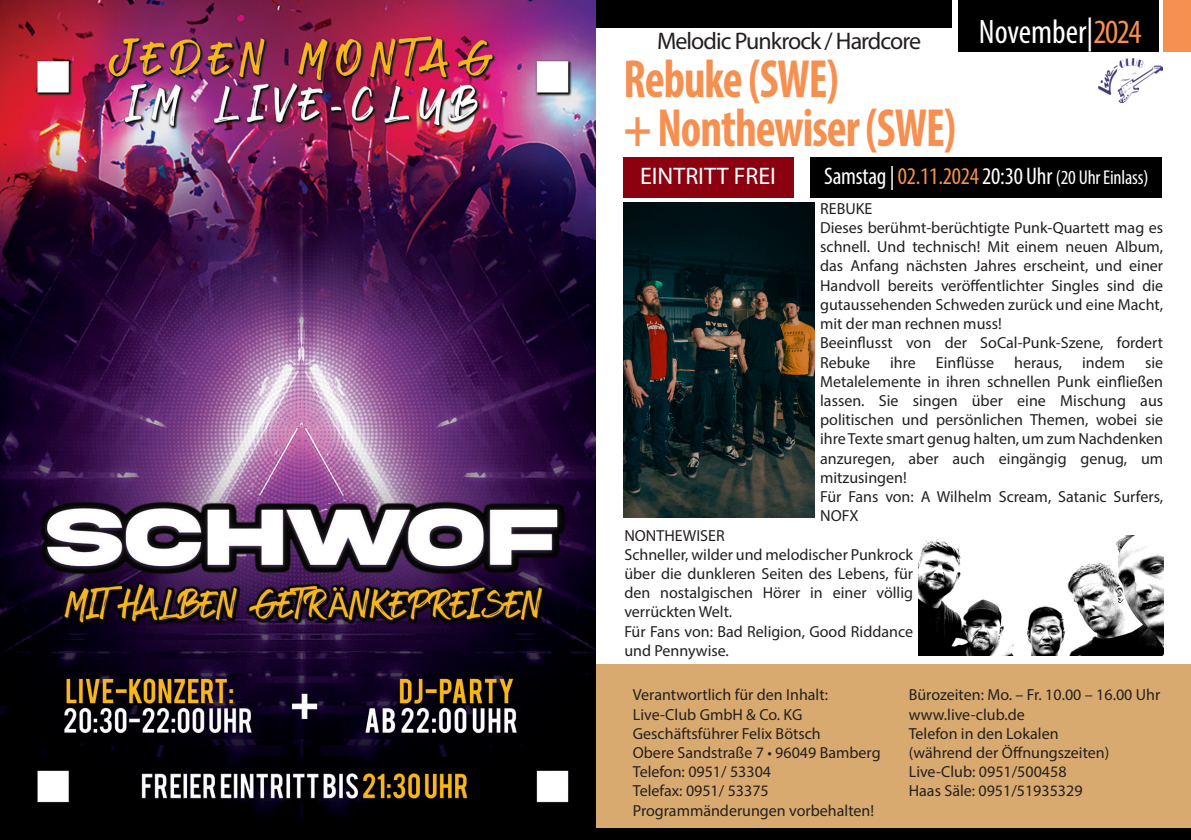
<style>
.page{position:relative;width:1191px;height:840px;background:#fff}
.page>*{position:absolute;margin:0;border:0;box-sizing:border-box;transform-origin:0 0}
.t1{font:700 condensed 54px/48px "Myriad Pro";letter-spacing:-.02em;color:#f69050;scale:.88 1}
.t2{font:condensed 34px "Myriad Pro";letter-spacing:-.005em;color:#fff}
.t3{font:condensed 24px "Myriad Pro";letter-spacing:-.01em;color:#fff}
.t4{font:24px "Myriad Pro";letter-spacing:-.04em;color:#231f20}
.t5{font:24px "Myriad Pro";color:#fff}
.t6{font:16px/19.2px "Myriad Pro";color:#231f20}
.s1{color:#f69050}
.s2{font-size:20px}
</style>
<div class="page">
<div style="left:0;top:827px;width:1191px;height:12px;background:#000"></div>
<div style="left:595px;top:0;width:356px;height:27px;background:#000"></div>
<div style="left:958px;top:0;width:200px;height:51px;background:#000"></div>
<div style="left:1163px;top:0;width:28px;height:51px;background:#f69050"></div>
<img style="left:0;top:0;width:595px;height:827px">
<div style="left:597px;top:663px;width:594px;height:164px;background:#d9aa6f"></div>
<img style="left:1099px;top:58px;width:63px;height:44px">
<div style="left:810px;top:157px;width:351px;height:40px;background:#000"></div>
<div style="left:623px;top:157px;width:170px;height:40px;background:#8b0110"></div>
<img style="left:623px;top:202px;width:191px;height:315px">
<img style="left:918px;top:535px;width:245px;height:120px">
<h3 class="t4" style="left:657px;top:26px;width:265px">Melodic Punkrock / Hardcore</h3>
<h2 class="t2" style="left:979px;top:11px;width:164px">November|<span class="s1">2024</span></h2>
<h1 class="t1" style="left:623px;top:54px;width:379px">Rebuke (SWE)<br>+ Nonthewiser (SWE)</h1>
<h3 class="t5" style="left:640px;top:161px;width:137px">EINTRITT FREI</h3>
<h3 class="t3" style="left:824px;top:162px;width:326px">Samstag|<span class="s1">02.11.2024</span>20:30 Uhr <span class="s2">(20 Uhr Einlass)</span></h3>
<p class="t6" style="left:820px;top:198px;width:344px">REBUKE<br>Dieses berühmt-berüchtigte Punk-Quartett mag es schnell. Und technisch! Mit einem neuen Album, das Anfang nächsten Jahres erscheint, und einer Handvoll bereits veröffentlichter Singles sind die gutaussehenden Schweden zurück und eine Macht, mit der man rechnen muss!<br>Beeinflusst von der SoCal-Punk-Szene, fordert Rebuke ihre Einflüsse heraus, indem sie Metalelemente in ihren schnellen Punk einfließen lassen. Sie singen über eine Mischung aus politischen und persönlichen Themen, wobei sie ihre Texte smart genug halten, um zum Nachdenken anzuregen, aber auch eingängig genug, um mitzusingen!<br>Für Fans von: A Wilhelm Scream, Satanic Surfers, NOFX</p>
<p class="t6" style="left:624px;top:525px;width:290px">NONTHEWISER<br>Schneller, wilder und melodischer Punkrock über die dunkleren Seiten des Lebens, für den nostalgischen Hörer in einer völlig verrückten Welt.<br>Für Fans von: Bad Religion, Good Riddance und Pennywise.</p>
<p class="t6" style="left:633px;top:684px;width:249px">Verantwortlich für den Inhalt:<br>Live-Club GmbH &amp; Co. KG<br>Geschäftsführer Felix Bötsch<br>Obere Sandstraße 7 • 96049 Bamberg<br>Telefon: 0951/ 53304<br>Telefax: 0951/ 53375<br>Programmänderungen vorbehalten!</p>
<p class="t6" style="left:908px;top:684px;width:253px">Bürozeiten: Mo. – Fr. 10.00 – 16.00 Uhr www.live-club.de<br>Telefon in den Lokalen<br>(während der Öffnungszeiten)<br>Live-Club: 0951/500458<br>Haas Säle: 0951/51935329</p>
</div>
